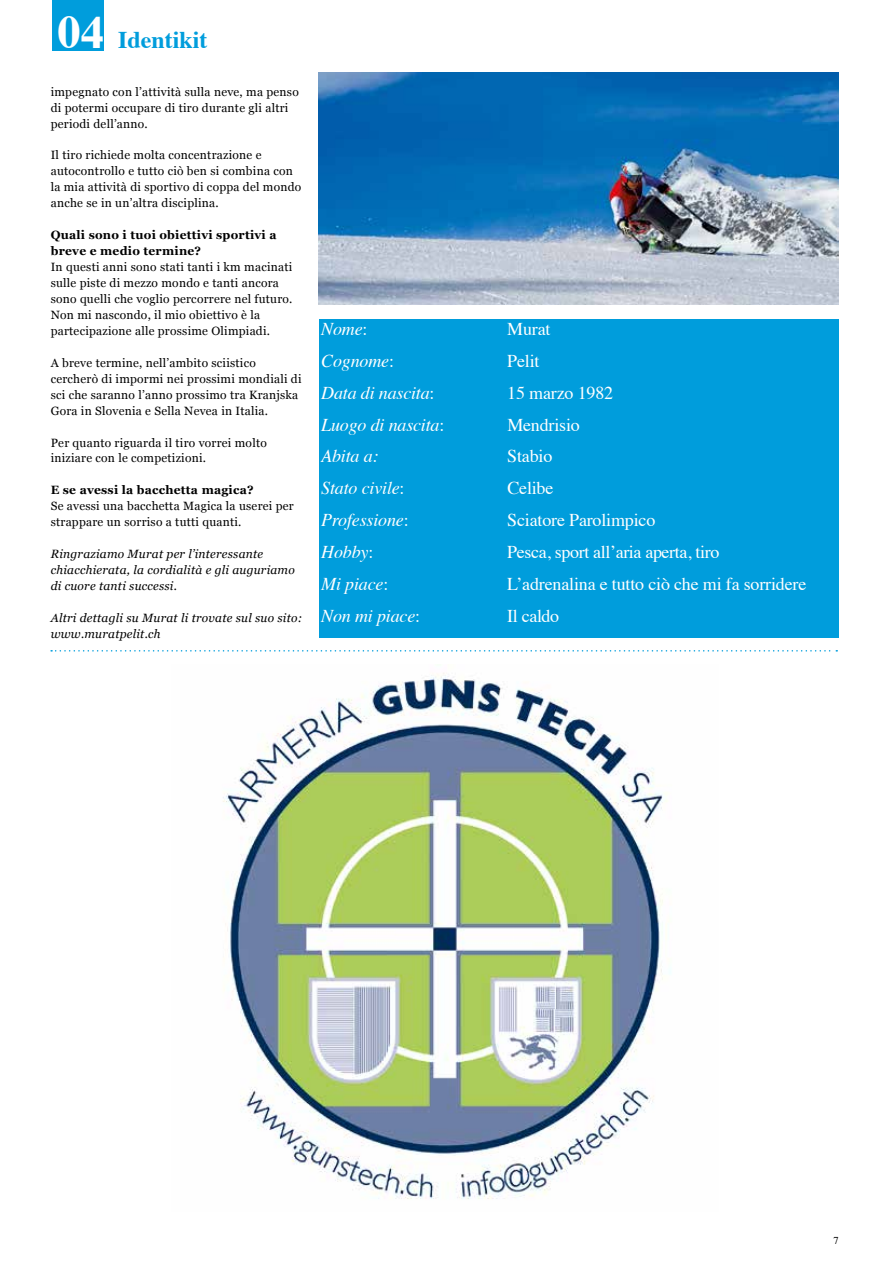
<style>
.page{position:relative;width:893px;height:1263px;background:#fff}
.page>*{position:absolute;margin:0;border:0;box-sizing:border-box;transform-origin:0 0}
.t1{font:700 24px "Times";color:#009ddc}
.t2{font:18px "Times";letter-spacing:-.01em;color:#fff}
.t3{font:italic 18px "Times";letter-spacing:-.01em;color:#fff}
.t4{font:12px/15.9px "Georgia";letter-spacing:.02em;color:#000}
.t5{font:italic 12px/15.9px "Georgia";letter-spacing:.02em;color:#000}
.t6{font:700 12px/15.9px "Georgia";letter-spacing:.02em;color:#000}
.t7{font:10.5px "Times";color:#000}
.s1{font-size:46.5px;color:#fff}
.s2{font-style:normal}
</style>
<div class="page">
<div style="left:53px;top:0;width:51px;height:50px;background:#009ddc"></div>
<div style="left:319px;top:319px;width:519px;height:319px;background:#009ddc"></div>
<svg style="left:51px;top:650px;width:786px;height:1px"></svg>
<img style="left:223px;top:673px;width:448px;height:526px">
<img style="left:319px;top:72px;width:520px;height:233px">
<h1 class="t1" style="left:57px;top:17px;width:151px"><span class="s1">04</span> Identikit</h1>
<p class="t4" style="left:51px;top:83px;width:250px">impegnato con l’attività sulla neve, ma penso di potermi occupare di tiro durante gli altri periodi dell’anno.</p>
<p class="t4" style="left:51px;top:147px;width:252px">Il tiro richiede molta concentrazione e autocontrollo e tutto ciò ben si combina con la mia attività di sportivo di coppa del mondo anche se in un’altra disciplina.</p>
<p class="t6" style="left:51px;top:226px;width:227px">Quali sono i tuoi obiettivi sportivi a breve e medio termine?</p>
<p class="t4" style="left:51px;top:258px;width:243px">In questi anni sono stati tanti i km macinati sulle piste di mezzo mondo e tanti ancora sono quelli che voglio percorrere nel futuro.<br>Non mi nascondo, il mio obiettivo è la partecipazione alle prossime Olimpiadi.</p>
<p class="t4" style="left:51px;top:354px;width:252px">A breve termine, nell’ambito sciistico cercherò di impormi nei prossimi mondiali di sci che saranno l’anno prossimo tra Kranjska Gora in Slovenia e Sella Nevea in Italia.</p>
<p class="t4" style="left:51px;top:434px;width:218px">Per quanto riguarda il tiro vorrei molto iniziare con le competizioni.</p>
<p class="t6" style="left:51px;top:482px;width:204px">E se avessi la bacchetta magica?</p>
<p class="t4" style="left:51px;top:498px;width:245px">Se avessi una bacchetta Magica la userei per strappare un sorriso a tutti quanti.</p>
<p class="t5" style="left:51px;top:546px;width:246px">Ringraziamo Murat per l’interessante chiacchierata, la cordialità e gli auguriamo di cuore tanti successi.</p>
<p class="t5" style="left:51px;top:609px;width:253px">Altri dettagli su Murat li trovate sul suo sito: www.muratpelit.ch</p>
<h2 class="t3" style="left:321px;top:313px;width:48px">Nome<span class="s2">:</span></h2>
<h2 class="t2" style="left:507px;top:312px;width:45px">Murat</h2>
<h2 class="t3" style="left:321px;top:345px;width:74px">Cognome<span class="s2">:</span></h2>
<h2 class="t2" style="left:507px;top:344px;width:34px">Pelit</h2>
<h2 class="t3" style="left:321px;top:377px;width:115px">Data di nascita<span class="s2">:</span></h2>
<h2 class="t2" style="left:507px;top:376px;width:107px">15 marzo 1982</h2>
<h2 class="t3" style="left:321px;top:409px;width:125px">Luogo di nascita<span class="s2">:</span></h2>
<h2 class="t2" style="left:507px;top:408px;width:74px">Mendrisio</h2>
<h2 class="t3" style="left:321px;top:441px;width:59px">Abita a:</h2>
<h2 class="t2" style="left:507px;top:440px;width:47px">Stabio</h2>
<h2 class="t3" style="left:321px;top:473px;width:85px">Stato civile<span class="s2">:</span></h2>
<h2 class="t2" style="left:507px;top:471px;width:48px">Celibe</h2>
<h2 class="t3" style="left:321px;top:505px;width:89px">Professione<span class="s2">:</span></h2>
<h2 class="t2" style="left:507px;top:503px;width:150px">Sciatore Parolimpico</h2>
<h2 class="t3" style="left:321px;top:536px;width:54px">Hobby<span class="s2">:</span></h2>
<h2 class="t2" style="left:507px;top:535px;width:214px">Pesca, sport all’aria aperta, tiro</h2>
<h2 class="t3" style="left:321px;top:568px;width:69px">Mi piace<span class="s2">:</span></h2>
<h2 class="t2" style="left:507px;top:567px;width:301px">L’adrenalina e tutto ciò che mi fa sorridere</h2>
<h2 class="t3" style="left:321px;top:600px;width:100px">Non mi piace<span class="s2">:</span></h2>
<h2 class="t2" style="left:507px;top:599px;width:53px">Il caldo</h2>
<p class="t7" style="left:833px;top:1230px;width:7px">7</p>
</div>
